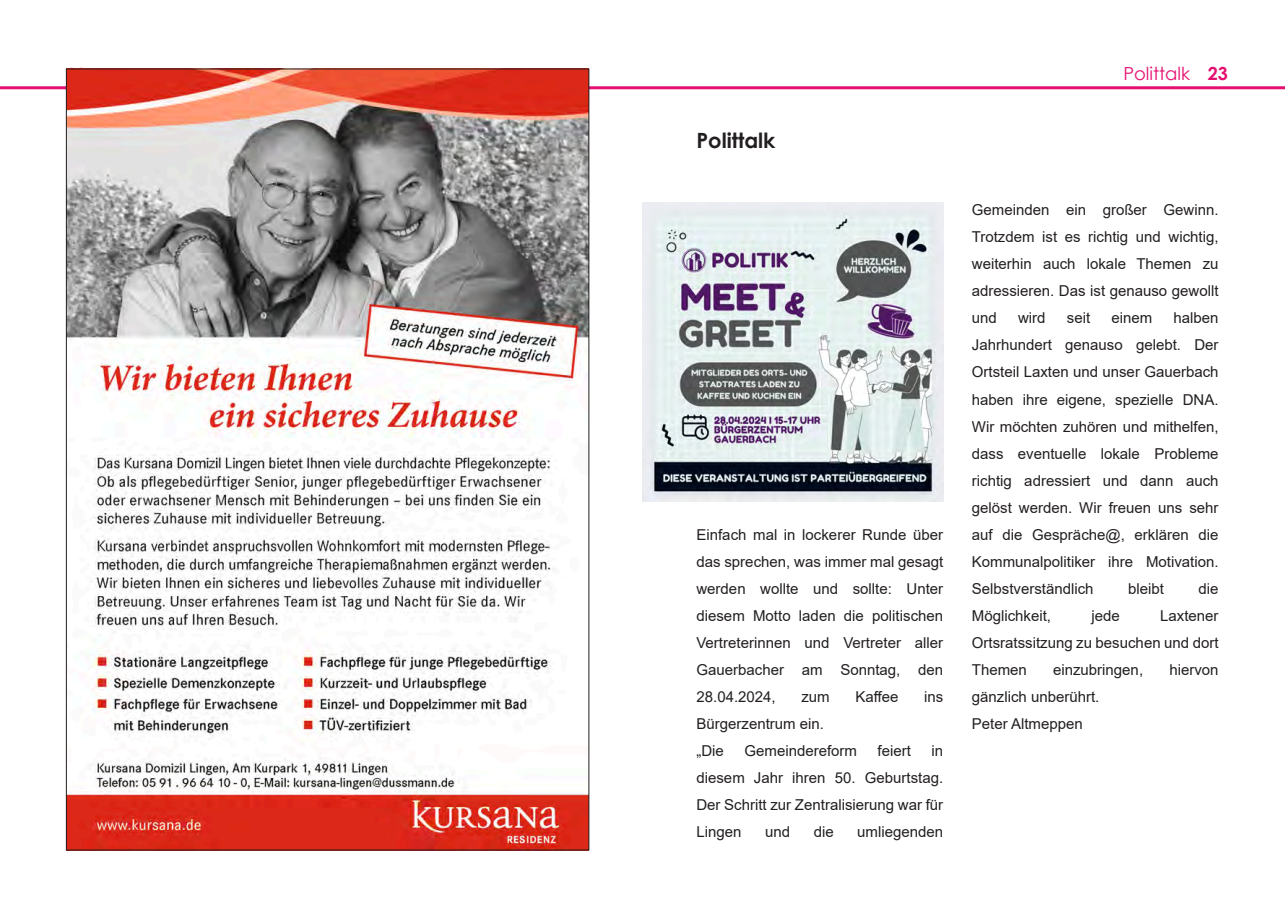
<style>
.page{position:relative;width:1285px;height:919px;background:#fff}
.page>*{position:absolute;margin:0;border:0;box-sizing:border-box;transform-origin:0 0}
.t1{font:700 21px "Century Gothic";color:#231f20}
.t2{font:18px "Century Gothic";color:#e50f70}
.t3{font:15px/27px "Arial";color:#231f20;text-align:justify}
.s1{font-weight:700}
</style>
<div class="page">
<hr style="left:0;top:86px;width:1284px;height:3px;background:#e50f70">
<img style="left:68px;top:71px;width:519px;height:777px">
<img style="left:642px;top:203px;width:301px;height:299px">
<h1 class="t1" style="left:696px;top:132px;width:80px">Polittalk</h1>
<p class="t3" style="left:696px;top:522px;width:248px">Einfach mal in lockerer Runde über das sprechen, was immer mal gesagt werden wollte und sollte: Unter diesem Motto laden die politischen Vertreterinnen und Vertreter aller Gauerbacher am Sonntag, den 28.04.2024,</p>
<p class="t3" style="left:801px;top:684px;width:30px">zum</p>
<p class="t3" style="left:855px;top:684px;width:45px">Kaffee</p>
<p class="t3" style="left:923px;top:684px;width:21px">ins</p>
<p class="t3" style="left:696px;top:711px;width:129px">Bürgerzentrum ein. „Die</p>
<p class="t3" style="left:744px;top:738px;width:114px">Gemeindereform</p>
<p class="t3" style="left:877px;top:738px;width:35px">feiert</p>
<p class="t3" style="left:696px;top:738px;width:248px;text-indent:235px">in diesem Jahr ihren 50. Geburtstag.<br>Der Schritt zur Zentralisierung war für Lingen</p>
<p class="t3" style="left:765px;top:819px;width:27px">und</p>
<p class="t3" style="left:813px;top:819px;width:22px">die</p>
<p class="t3" style="left:857px;top:819px;width:87px">umliegenden</p>
<p class="t2" style="left:1123px;top:67px;width:106px">Polittalk <span class="s1">23</span></p>
<p class="t3" style="left:971px;top:198px;width:248px">Gemeinden ein großer Gewinn.<br>Trotzdem ist es richtig und wichtig, weiterhin auch lokale Themen zu adressieren. Das ist genauso gewollt und</p>
<p class="t3" style="left:971px;top:306px;width:248px;text-indent:202px">halben Jahrhundert genauso gelebt. Der Ortsteil Laxten und unser Gauerbach haben ihre eigene, spezielle DNA.<br>Wir möchten zuhören und mithelfen, dass eventuelle lokale Probleme richtig adressiert und dann auch gelöst werden. Wir freuen uns sehr auf die Gespräche@, erklären die Kommunalpolitiker ihre Motivation.<br>Selbstverständlich</p>
<p class="t3" style="left:1017px;top:306px;width:29px">wird</p>
<p class="t3" style="left:1066px;top:306px;width:25px">seit</p>
<p class="t3" style="left:1111px;top:306px;width:42px">einem</p>
<p class="t3" style="left:1127px;top:576px;width:37px">bleibt</p>
<p class="t3" style="left:1198px;top:576px;width:22px">die</p>
<p class="t3" style="left:971px;top:603px;width:81px">Möglichkeit,</p>
<p class="t3" style="left:1091px;top:603px;width:30px">jede</p>
<p class="t3" style="left:971px;top:603px;width:248px;text-indent:188px">Laxtener Ortsratssitzung zu besuchen und dort Themen</p>
<p class="t3" style="left:1052px;top:657px;width:92px">einzubringen,</p>
<p class="t3" style="left:1169px;top:657px;width:51px">hiervon</p>
<p class="t3" style="left:971px;top:684px;width:129px">gänzlich unberührt.<br>Peter Altmeppen</p>
</div>
